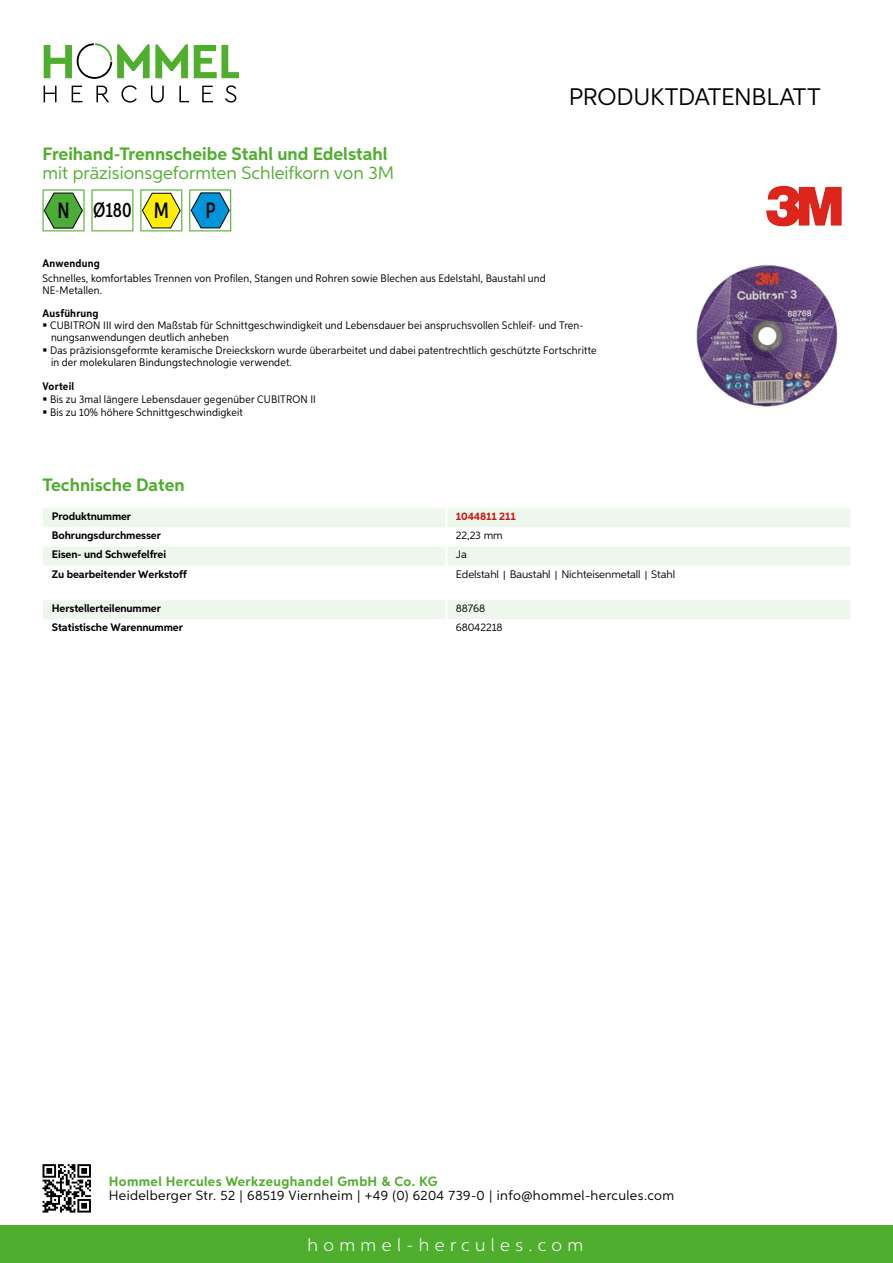
<style>
.page{position:relative;width:893px;height:1263px;background:#fff}
.page>*{position:absolute;margin:0;border:0;box-sizing:border-box;transform-origin:0 0}
.t1{font:24px "Aspira";letter-spacing:-.01em;color:#000}
.t2{font:500 22.2px "Aspira XX Nar";color:#000}
.t3{font:500 20.7px "Aspira XX Nar";color:#000}
.t4{font:700 18px "Aspira";color:#50ae2f}
.t5{font:18px "Aspira";color:#50ae2f}
.t6{font:300 18px "Aspira";letter-spacing:.3em;color:#fff}
.t7{font:13.5px "Aspira";letter-spacing:.03em;color:#000}
.t8{font:700 13.5px "Aspira";letter-spacing:.03em;color:#50ae2f}
.t9{font:10.95px/12.3px "Aspira Nar";letter-spacing:.015em;color:#000}
.t10{font:700 10.95px "Aspira";letter-spacing:-.01em;color:#000}
.t11{font:10.95px "Aspira";letter-spacing:-.01em;color:#000}
.t12{font:700 10.95px "Aspira Nar";letter-spacing:.02em;color:#000}
.t13{font:700 10.95px "Aspira";letter-spacing:-.01em;color:#cd1013}
.s1{font-size:22.2px}
.s2{font-family:"Wuerth Global";font-size:10.5px}
</style>
<div class="page">
<div style="left:0;top:1226px;width:893px;height:37px;background:#50ae2f"></div>
<svg style="left:43px;top:1164px;width:48px;height:48px"></svg>
<svg style="left:194px;top:45px;width:45px;height:33px"></svg>
<svg style="left:44px;top:43px;width:144px;height:36px"></svg>
<svg style="left:44px;top:86px;width:13px;height:16px"></svg>
<svg style="left:72px;top:86px;width:10px;height:16px"></svg>
<svg style="left:96px;top:86px;width:13px;height:16px"></svg>
<svg style="left:121px;top:85px;width:16px;height:18px"></svg>
<svg style="left:151px;top:86px;width:13px;height:17px"></svg>
<svg style="left:179px;top:86px;width:10px;height:16px"></svg>
<svg style="left:202px;top:86px;width:11px;height:16px"></svg>
<svg style="left:225px;top:85px;width:11px;height:18px"></svg>
<div style="left:43px;top:508px;width:807px;height:19px;background:#eef7eb"></div>
<div style="left:43px;top:547px;width:807px;height:19px;background:#eef7eb"></div>
<hr style="left:445px;top:508px;width:3px;height:19px;background:#fff">
<hr style="left:445px;top:547px;width:3px;height:19px;background:#fff">
<div style="left:43px;top:600px;width:807px;height:19px;background:#eef7eb"></div>
<svg style="left:43px;top:189px;width:42px;height:42px"></svg>
<svg style="left:91px;top:189px;width:42px;height:42px"></svg>
<svg style="left:140px;top:189px;width:42px;height:42px"></svg>
<svg style="left:189px;top:189px;width:42px;height:42px"></svg>
<img style="left:696px;top:265px;width:142px;height:142px">
<img style="left:767px;top:186px;width:21px;height:15px">
<h3 class="t4" style="left:43px;top:142px;width:346px">Freihand-Trennscheibe Stahl und Edelstahl</h3>
<h3 class="t5" style="left:43px;top:162px;width:353px">mit präzisionsgeformten Schleifkorn von 3M</h3>
<h3 class="t3" style="left:57px;top:197px;width:113px"><span class="s1">N</span> Ø180 <span class="s1">M</span></h3>
<h2 class="t2" style="left:205px;top:197px;width:12px">P</h2>
<h1 class="t1" style="left:569px;top:82px;width:253px">Produktdatenblatt</h1>
<p class="t12" style="left:43px;top:257px;width:59px">Anwendung</p>
<p class="t9" style="left:43px;top:273px;width:505px">Schnelles, komfortables Trennen von Profilen, Stangen und Rohren sowie Blechen aus Edelstahl, Baustahl und<br>NE-Metallen.</p>
<p class="t12" style="left:43px;top:306px;width:58px">Ausführung</p>
<p class="t9" style="left:50px;top:319px;width:548px">CUBITRON III wird den Maßstab für Schnittgeschwindigkeit und Lebensdauer bei anspruchsvollen Schleif- und Tren&shy;nungsanwendungen deutlich anheben<br>Das präzisionsgeformte keramische Dreieckskorn wurde überarbeitet und dabei patentrechtlich geschützte Fortschritte in der molekularen Bindungstechnologie verwendet.</p>
<p class="t12" style="left:43px;top:380px;width:33px">Vorteil</p>
<p class="t9" style="left:50px;top:393px;width:267px;line-height:12.8px">Bis zu 3mal längere Lebensdauer gegenüber CUBITRON II<br>Bis zu 10% höhere Schnittgeschwindigkeit</p>
<h3 class="t4" style="left:43px;top:474px;width:144px">Technische Daten</h3>
<p class="t10" style="left:52px;top:510px;width:81px">Produktnummer</p>
<p class="t13" style="left:456px;top:510px;width:61px">1044811 211</p>
<p class="t10" style="left:52px;top:529px;width:111px">Bohrungsdurchmesser</p>
<p class="t11" style="left:456px;top:529px;width:48px">22,23 mm</p>
<p class="t10" style="left:52px;top:548px;width:116px">Eisen- und Schwefelfrei</p>
<p class="t11" style="left:456px;top:548px;width:13px">Ja</p>
<p class="t10" style="left:52px;top:567px;width:137px">Zu bearbeitender Werkstoff</p>
<p class="t11" style="left:456px;top:567px;width:221px">Edelstahl <span class="s2">|</span> Baustahl <span class="s2">|</span> N ichteisenmetall <span class="s2">|</span> Stahl</p>
<p class="t10" style="left:52px;top:602px;width:111px">Herstellerteilenummer</p>
<p class="t11" style="left:456px;top:602px;width:31px">88768</p>
<p class="t10" style="left:52px;top:621px;width:132px">Statistische Warennummer</p>
<p class="t11" style="left:456px;top:621px;width:48px">68042218</p>
<p class="t8" style="left:109px;top:1172px;width:330px">Hommel Hercules Werkzeughandel GmbH &amp; Co. KG</p>
<p class="t7" style="left:109px;top:1187px;width:567px">Heidelberger Str. 52 | 68519 Viernheim | +49 (0) 6204 739-0 | info@hommel-hercules.com</p>
<h3 class="t6" style="left:307px;top:1234px;width:277px">hommel-hercules.com</h3>
</div>
